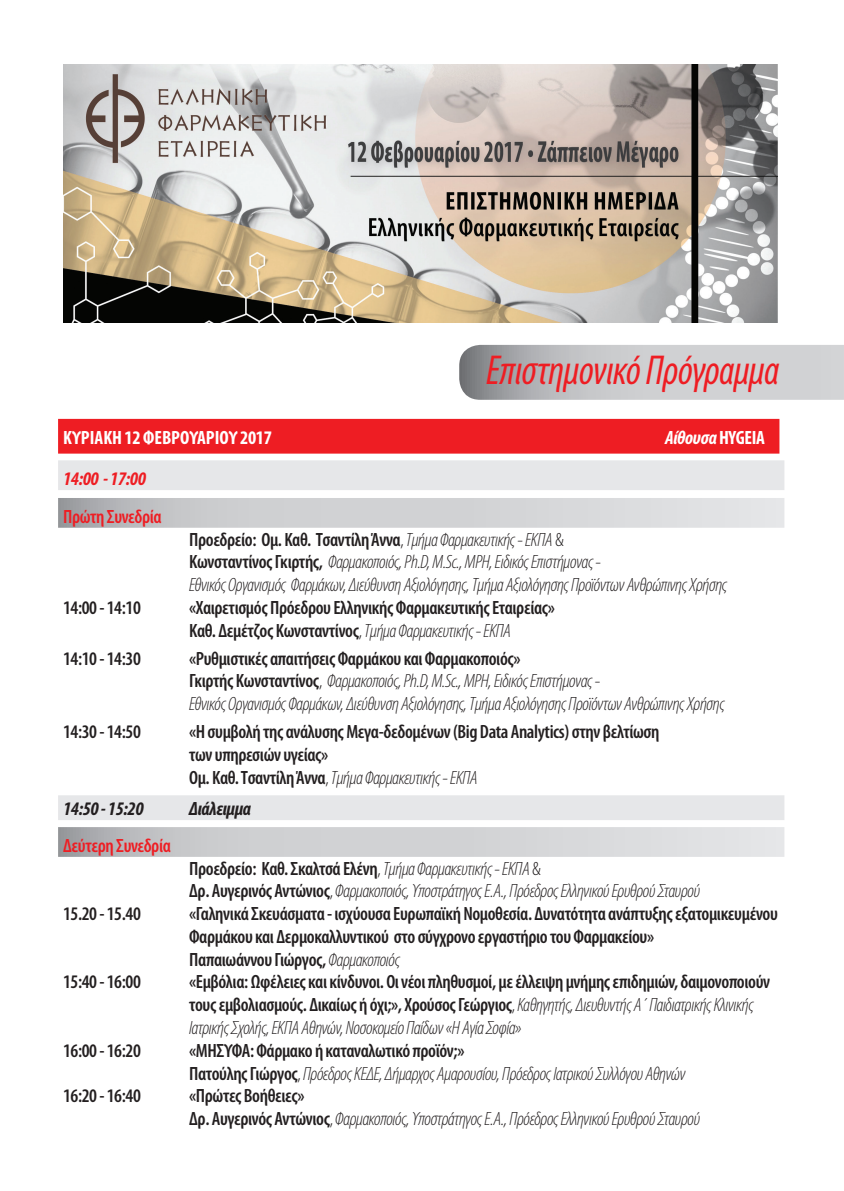
<style>
.page{position:relative;width:844px;height:1191px;background:#fff}
.page>*{position:absolute;margin:0;border:0;box-sizing:border-box;transform-origin:0 0}
.t1{font:italic condensed 42px "Myriad Pro";letter-spacing:-.01em;color:#ee1d23;scale:.95 1}
.t2{font:600 condensed 19.25px/22.8px "Myriad Pro";letter-spacing:-.02em;color:#231f20}
.t3{font:italic 300 condensed 19.25px/22.8px "Myriad Pro";letter-spacing:-.02em;color:#231f20}
.t4{font:600 condensed 19.25px "Myriad Pro";letter-spacing:-.02em;color:#ee1d23}
.t5{font:700 condensed 19.25px "Myriad Pro";color:#fff}
.t6{font:italic 700 condensed 19.25px "Myriad Pro";letter-spacing:-.02em;color:#231f20}
.t7{font:italic 700 condensed 19.25px "Myriad Pro";letter-spacing:-.02em;color:#fff}
.t8{font:italic 700 condensed 19.25px "Myriad Pro";letter-spacing:-.02em;color:#ee1d23}
.s1{font-style:normal}
.s2{font-weight:300}
.s3{font-weight:300;font-style:italic}
.s4{font-weight:600;font-style:normal}
</style>
<div class="page">
<svg style="left:459px;top:345px;width:384px;height:55px;background:#c2c3c5"></svg>
<img style="left:63px;top:64px;width:714px;height:259px">
<div style="left:58px;top:419px;width:721px;height:34px;background:#ee1d23"></div>
<div style="left:58px;top:460px;width:726px;height:30px;background:#e6e7e9"></div>
<svg style="left:58px;top:498px;width:726px;height:30px;background:#cfd0d3"></svg>
<div style="left:58px;top:795px;width:726px;height:25px;background:#e6e7e9"></div>
<svg style="left:58px;top:827px;width:726px;height:30px;background:#cfd0d3"></svg>
<h1 class="t1" style="left:486px;top:344px;width:310px">Επιστημονικό Πρόγραμμα</h1>
<p class="t5" style="left:63px;top:425px;width:210px">ΚΥΡΙΑΚΗ 12 ΦΕΒΡΟΥΑΡΙΟΥ 2017</p>
<p class="t7" style="left:665px;top:425px;width:101px">Αίθουσα <span class="s1">HYGEIA</span></p>
<p class="t8" style="left:63px;top:467px;width:84px">14:00 - 17:00</p>
<p class="t4" style="left:63px;top:504px;width:100px">Πρώτη Συνεδρία</p>
<p class="t2" style="left:189px;top:527px;width:376px">Προεδρείο: Ομ. Καθ. Τσαντίλη Άννα<span class="s2">,</span><span class="s3">Τμήμα Φαρμακευτικής - ΕΚΠΑ</span> <span class="s2">&amp;</span></p>
<p class="t3" style="left:189px;top:550px;width:539px"><span class="s4">Κωνσταντίνος Γκιρτής,</span> Φαρμακοποιός, Ph.D, M.Sc., MPH, Ειδικός Επιστήμονας -<br>Εθνικός Οργανισμός Φαρμάκων, Διεύθυνση Αξιολόγησης, Τμήμα Αξιολόγησης Προϊόντων Ανθρώπινης Χρήσης</p>
<p class="t2" style="left:63px;top:596px;width:79px">14:00 - 14:10</p>
<p class="t2" style="left:189px;top:596px;width:367px">«Χαιρετισμός Πρόεδρου Ελληνικής Φαρμακευτικής Εταιρείας»</p>
<p class="t2" style="left:189px;top:618px;width:323px">Καθ. Δεμέτζος Κωνσταντίνος<span class="s2">,</span><span class="s3">Τμήμα Φαρμακευτικής - ΕΚΠΑ</span></p>
<p class="t2" style="left:63px;top:646px;width:79px">14:10 - 14:30</p>
<p class="t2" style="left:189px;top:646px;width:333px">«Ρυθμιστικές απαιτήσεις Φαρμάκου και Φαρμακοποιός»</p>
<p class="t3" style="left:189px;top:669px;width:537px"><span class="s4">Γκιρτής Κωνσταντίνος</span><span class="s1">,</span> Φαρμακοποιός, Ph.D, M.Sc., MPH, Ειδικός Επιστήμονας -<br>Εθνικός Οργανισμός Φαρμάκων, Διεύθυνση Αξιολόγησης, Τμήμα Αξιολόγησης Προϊόντων Ανθρώπινης Χρήσης</p>
<p class="t2" style="left:63px;top:720px;width:79px">14:30 - 14:50</p>
<p class="t2" style="left:189px;top:720px;width:472px">«Η συμβολή της ανάλυσης Μεγα-δεδομένων (Big Data Analytics) στην βελτίωση των υπηρεσιών υγείας»<br>Ομ. Καθ. Τσαντίλη Άννα<span class="s2">,</span><span class="s3">Τμήμα Φαρμακευτικής - ΕΚΠΑ</span></p>
<p class="t6" style="left:63px;top:796px;width:82px">14:50 - 15:20</p>
<p class="t6" style="left:189px;top:796px;width:63px">Διάλειμμα</p>
<p class="t4" style="left:63px;top:833px;width:109px">Δεύτερη Συνεδρία</p>
<p class="t2" style="left:189px;top:856px;width:353px">Προεδρείο: Καθ. Σκαλτσά Ελένη<span class="s2">,</span> <span class="s3">Τμήμα Φαρμακευτικής - ΕΚΠΑ</span> <span class="s2">&amp;</span></p>
<p class="t3" style="left:189px;top:879px;width:512px"><span class="s4">Δρ. Αυγερινός Αντώνιος</span><span class="s1">,</span> Φαρμακοποιός, Υποστράτηγος Ε.Α., Πρόεδρος Ελληνικού Ερυθρού Σταυρού</p>
<p class="t2" style="left:63px;top:902px;width:79px">15.20 - 15.40</p>
<p class="t2" style="left:189px;top:902px;width:590px">«Γαληνικά Σκευάσματα - ισχύουσα Ευρωπαϊκή Νομοθεσία. Δυνατότητα ανάπτυξης εξατομικευμένου<br>Φαρμάκου και Δερμοκαλλυντικού στο σύγχρονο εργαστήριο του Φαρμακείου»</p>
<p class="t2" style="left:189px;top:947px;width:212px">Παπαιωάννου Γιώργος, <span class="s3">Φαρμακοποιός</span></p>
<p class="t2" style="left:63px;top:970px;width:79px">15:40 - 16:00</p>
<p class="t2" style="left:189px;top:970px;width:582px">«Εμβόλια: Ωφέλειες και κίνδυνοι. Οι νέοι πληθυσμοί, με έλλειψη μνήμης επιδημιών, δαιμονοποιούν τους εμβολιασμούς. Δικαίως ή όχι;», Χρούσος Γεώργιος<span class="s2">,</span> <span class="s3">Καθηγητής, Διευθυντής Α΄ Παιδιατρικής Κλινικής<br>Ιατρικής Σχολής, ΕΚΠΑ Αθηνών, Νοσοκομείο Παίδων «Η Αγία Σοφία»</span></p>
<p class="t2" style="left:63px;top:1038px;width:79px">16:00 - 16:20</p>
<p class="t2" style="left:189px;top:1038px;width:277px">«ΜΗΣΥΦΑ: Φάρμακο ή καταναλωτικό προϊόν;»</p>
<p class="t3" style="left:189px;top:1061px;width:498px"><span class="s4">Πατούλης Γιώργος</span><span class="s1">,</span> Πρόεδρος ΚΕΔΕ, Δήμαρχος Αμαρουσίου, Πρόεδρος Ιατρικού Συλλόγου Αθηνών</p>
<p class="t2" style="left:63px;top:1084px;width:79px">16:20 - 16:40</p>
<p class="t2" style="left:189px;top:1084px;width:117px">«Πρώτες Βοήθειες»</p>
<p class="t3" style="left:189px;top:1107px;width:512px"><span class="s4">Δρ. Αυγερινός Αντώνιος</span><span class="s1">,</span> Φαρμακοποιός, Υποστράτηγος Ε.Α., Πρόεδρος Ελληνικού Ερυθρού Σταυρού</p>
</div>
